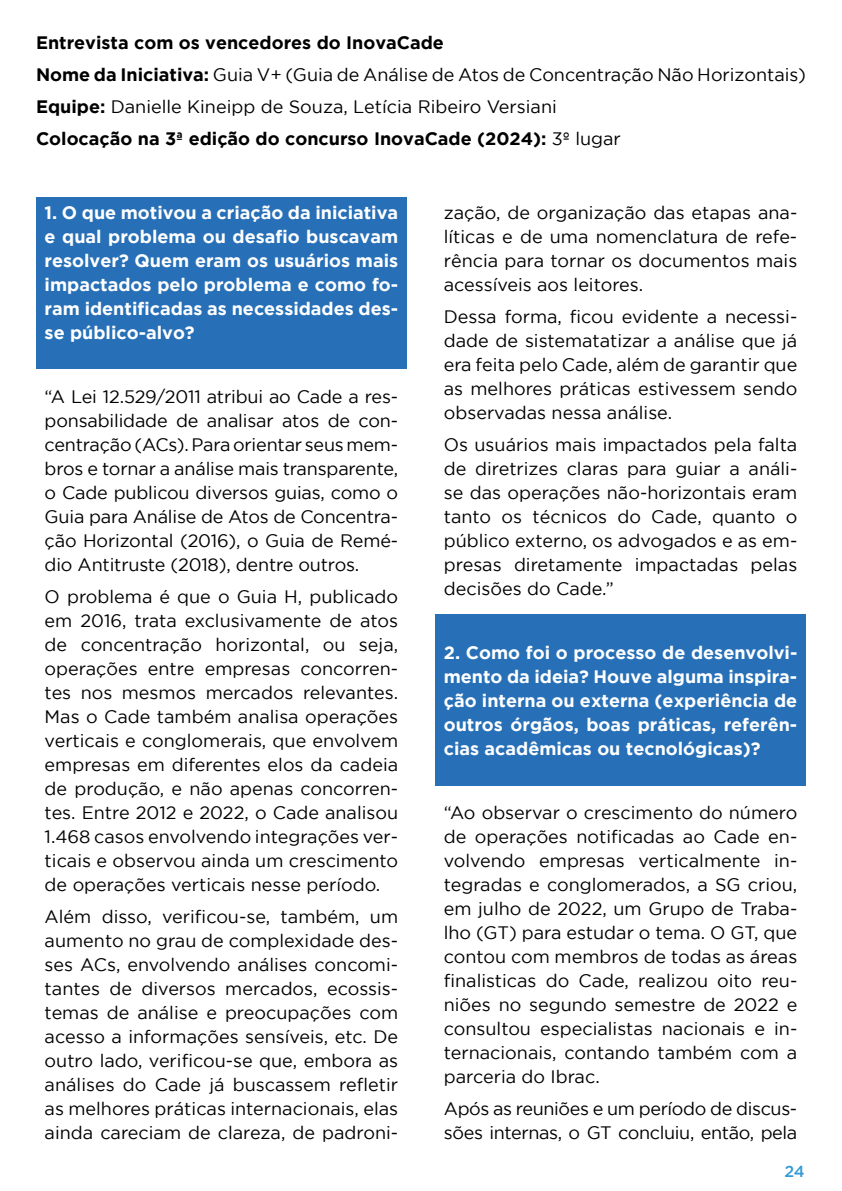
<style>
.page{position:relative;width:842px;height:1191px;background:#fff}
.page>*{position:absolute;margin:0;border:0;box-sizing:border-box;transform-origin:0 0}
.t1{font:18px/24px "Gotham";color:#000;text-align:justify}
.t2{font:700 18px/24px "Gotham";color:#fff;text-align:justify}
.t3{font:18px/24px "Gotham";letter-spacing:-.02em;color:#000}
.t4{font:500 16px "Gotham";color:#349ad6}
.s1{font-weight:700}
</style>
<div class="page">
<div style="left:36px;top:197px;width:371px;height:172px;background:#2770b7"></div>
<div style="left:435px;top:614px;width:371px;height:171px;background:#2770b7"></div>
<p class="t1" style="left:36px;top:26px;width:771px;line-height:32px;text-align:left"><span class="s1">Entrevista com os vencedores do InovaCade<br>Nome da Iniciativa:</span> Guia V+ (Guia de Análise de Atos de Concentração Não Horizontais)<br><span class="s1">Equipe:</span> Danielle Kineipp de Souza, Letícia Ribeiro Versiani<br><span class="s1">Colocação na 3ª edição do concurso InovaCade (2024):</span> 3º lugar</p>
<p class="t2" style="left:45px;top:200px;width:355px">1. O que motivou a criação da iniciativa e qual problema ou desafio buscavam resolver? Quem eram os usuários mais impactados pelo problema e como fo&shy;ram identificadas as necessidades des&shy;se público-alvo?</p>
<p class="t1" style="left:45px;top:384px;width:355px">“A Lei 12.529/2011 atribui ao Cade a res&shy;ponsabilidade de analisar atos de con&shy;centração (ACs). Para orientar seus mem&shy;bros e tornar a análise mais transparente, o Cade publicou diversos guias, como o Guia para Análise de Atos de Concentra&shy;ção Horizontal (2016), o Guia de Remé&shy;dio Antitruste (2018), dentre outros.</p>
<p class="t1" style="left:45px;top:584px;width:355px">O problema é que o Guia H, publicado em 2016, trata exclusivamente de atos de concentração horizontal, ou seja, operações entre empresas concorren&shy;tes nos mesmos mercados relevantes.<br>Mas o Cade também analisa operações verticais e conglomerais, que envolvem empresas em diferentes elos da cadeia de produção, e não apenas concorren&shy;tes. Entre 2012 e 2022, o Cade analisou 1.468 casos envolvendo integrações ver&shy;ticais e observou ainda um crescimento de operações verticais nesse período.</p>
<p class="t1" style="left:45px;top:904px;width:355px">Além disso, verificou-se, também, um aumento no grau de complexidade des&shy;ses ACs, envolvendo análises concomi&shy;tantes de diversos mercados, ecossis&shy;temas de análise e preocupações com acesso a informações sensíveis, etc. De outro lado, verificou-se que, embora as análises do Cade já buscassem refletir as melhores práticas internacionais, elas ainda careciam de clareza, de padroni-</p>
<p class="t1" style="left:444px;top:200px;width:355px">zação, de organização das etapas ana&shy;líticas e de uma nomenclatura de refe&shy;rência para tornar os documentos mais acessíveis aos leitores.</p>
<p class="t1" style="left:444px;top:304px;width:355px">Dessa forma, ficou evidente a necessi&shy;dade de sistematatizar a análise que já era feita pelo Cade, além de garantir que as melhores práticas estivessem sendo observadas nessa análise.</p>
<p class="t1" style="left:444px;top:432px;width:355px">Os usuários mais impactados pela falta de diretrizes claras para guiar a análi&shy;se das operações não-horizontais eram tanto os técnicos do Cade, quanto o público externo, os advogados e as em&shy;presas diretamente impactadas pelas decisões do Cade.”</p>
<p class="t2" style="left:444px;top:640px;width:355px">2. Como foi o processo de desenvolvi&shy;mento da ideia? Houve alguma inspira&shy;ção interna ou externa (experiência de outros órgãos, boas práticas, referên&shy;cias acadêmicas ou tecnológicas)?</p>
<p class="t1" style="left:444px;top:800px;width:355px">“Ao observar o crescimento do número de operações notificadas ao Cade en&shy;volvendo empresas verticalmente in&shy;tegradas e conglomerados, a SG criou, em julho de 2022, um Grupo de Traba&shy;lho (GT) para estudar o tema. O GT, que contou com membros de todas as áreas finalisticas do Cade, realizou oito reu&shy;niões no segundo semestre de 2022 e consultou especialistas nacionais e in&shy;ternacionais, contando também com a parceria do Ibrac.</p>
<p class="t3" style="left:444px;top:1096px;width:355px">Após as reuniões e um período de discus&shy;sões internas, o GT concluiu, então, pela</p>
<p class="t4" style="left:784px;top:1162px;width:22px">24</p>
</div>
